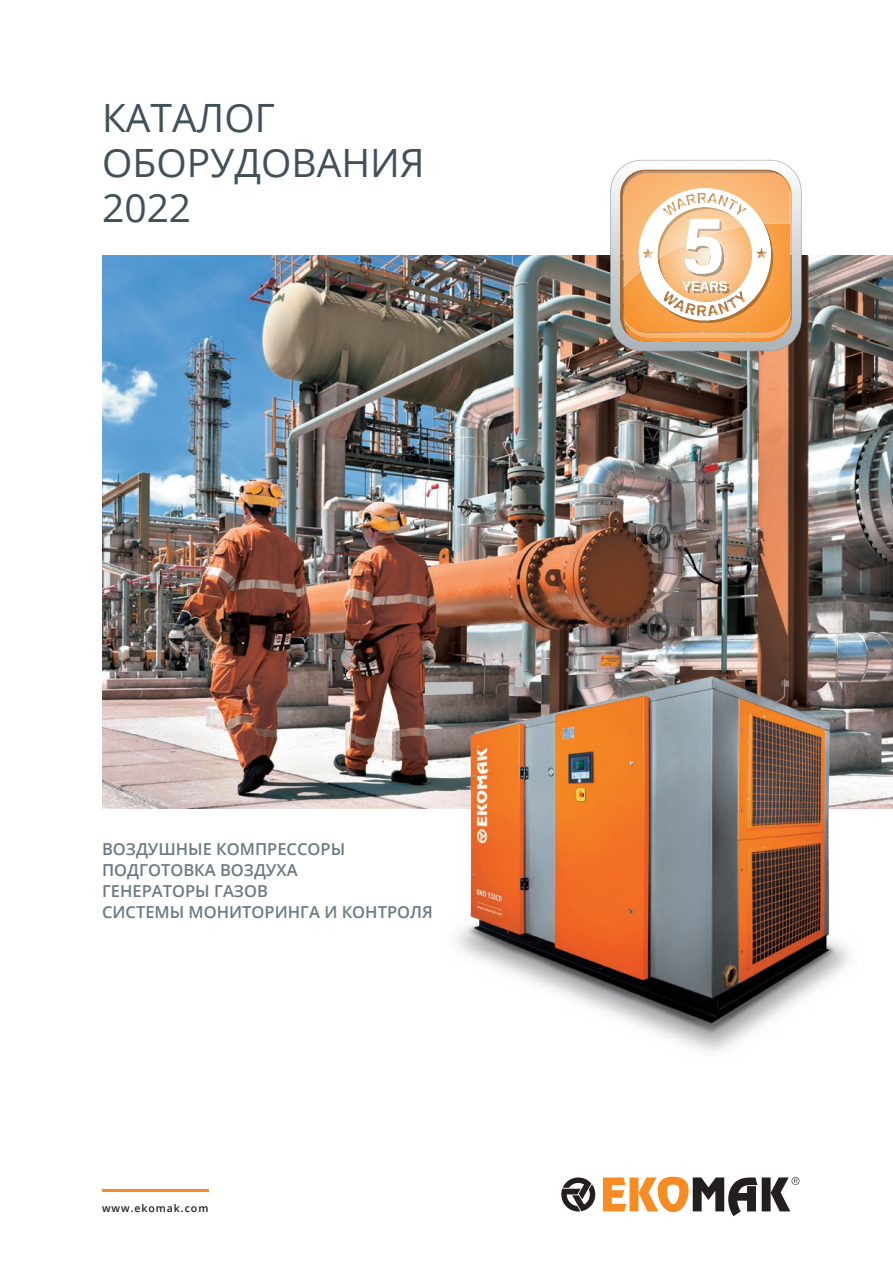
<style>
.page{position:relative;width:893px;height:1263px;background:#fff}
.page>*{position:absolute;margin:0;border:0;box-sizing:border-box;transform-origin:0 0}
.t1{font:39px/45px "Open Sans";color:#425159}
.t2{font:600 16.5px/21px "Open Sans";color:#6b7a83}
.t3{font:600 10.5px "Open Sans";letter-spacing:.09em;color:#231f20}
</style>
<div class="page">
<img style="left:102px;top:256px;width:791px;height:553px">
<svg style="left:561px;top:1176px;width:238px;height:40px"></svg>
<hr style="left:102px;top:1189px;width:106px;height:2px;background:#f68c23">
<img style="left:425px;top:655px;width:452px;height:397px">
<svg style="left:610px;top:160px;width:191px;height:191px"></svg>
<p class="t1" style="left:102px;top:94px;width:324px">КАТАЛОГ<br>ОБОРУДОВАНИЯ<br>2022</p>
<p class="t2" style="left:102px;top:838px;width:245px">ВОЗДУШНЫЕ КОМПРЕССОРЫ<br>ПОДГОТОВКА ВОЗДУХА</p>
<p class="t2" style="left:102px;top:880px;width:167px">ГЕНЕРАТОРЫ ГАЗОВ</p>
<p class="t2" style="left:102px;top:901px;width:332px">СИСТЕМЫ МОНИТОРИНГА И КОНТРОЛЯ</p>
<p class="t3" style="left:102px;top:1201px;width:108px">www.ekomak.com</p>
</div>
